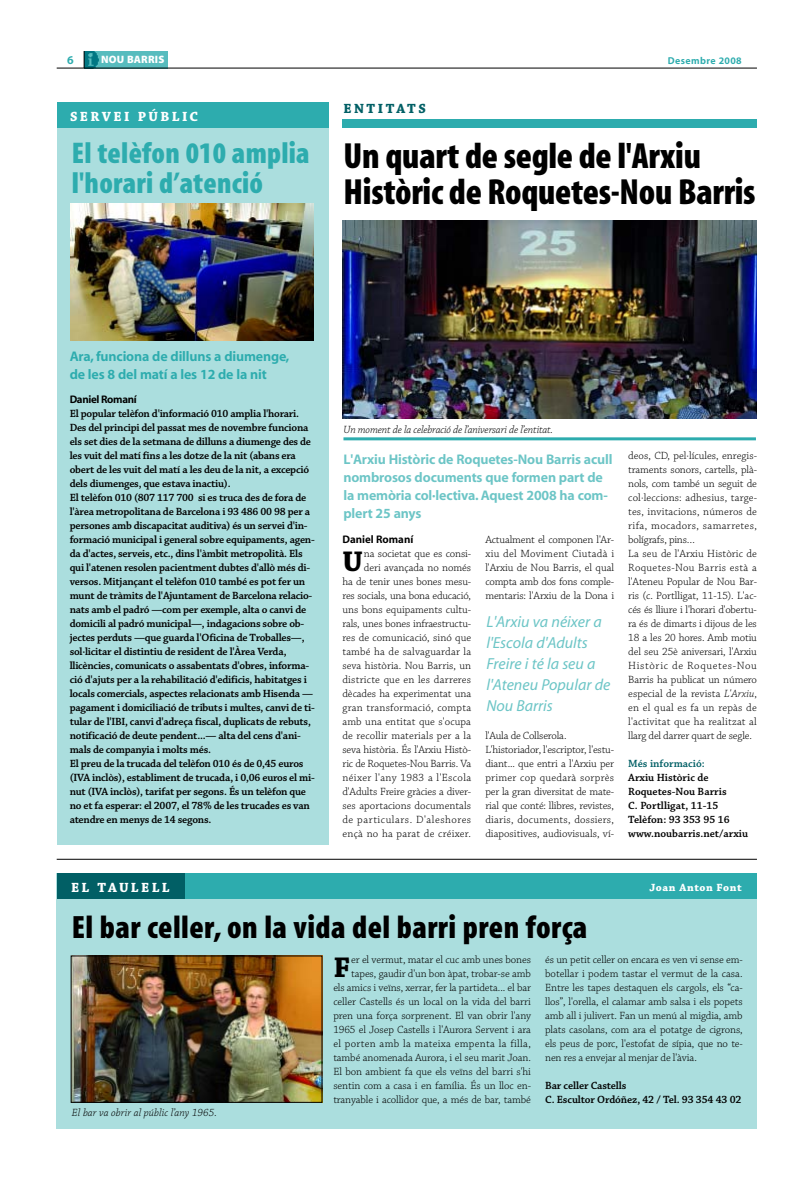
<style>
.page{position:relative;width:808px;height:1180px;background:#fff}
.page>*{position:absolute;margin:0;border:0;box-sizing:border-box;transform-origin:0 0}
.t1{font:700 condensed 36.5px/35.7px "Myriad MM";letter-spacing:-.01em;color:#000}
.t2{font:700 condensed 32.4px "Myriad MM";letter-spacing:.015em;color:#000}
.t3{font:700 condensed 30px/30px "Myriad MM";letter-spacing:.01em;color:#2dacae}
.t4{font:700 29.9px "Chaparral MM";color:#000}
.t5{font:italic 16px/21px "Myriad MM";color:#6cc5c6}
.t6{font:700 14px/18px "Myriad MM";letter-spacing:-.01em;color:#6cc5c6}
.t7{font:700 14px/18px "Myriad MM";letter-spacing:-.01em;color:#2dacae}
.t8{font:700 14px "Chaparral MM";letter-spacing:.17em;color:#fff}
.t9{font:700 14px "Chaparral MM";letter-spacing:.18em;color:#015f65}
.t10{font:700 12px "Myriad MM";color:#2dacae}
.t11{font:11px/14px "Chaparral MM";letter-spacing:-.005em;color:#000;text-align:right}
.t12{font:600 11px/14px "Chaparral MM";letter-spacing:-.02em;color:#000}
.t13{font:600 11px/14px "Chaparral MM";color:#000}
.t14{font:italic 300 11px "Chaparral MM";letter-spacing:-.015em;color:#000}
.t15{font:italic 300 11px "Chaparral MM";letter-spacing:.005em;color:#000}
.t16{font:700 11px "Myriad MM";letter-spacing:-.015em;color:#000}
.t17{font:600 11px "Chaparral MM";color:#015f65}
.t18{font:700 11px "Chaparral MM";letter-spacing:.055em;color:#fff}
.t19{font:800 10.7px "Myriad MM";letter-spacing:.015em;color:#fff}
.t20{font:700 10px "Myriad MM";letter-spacing:.04em;color:#2dacae}
.s1{font-weight:300;font-style:italic}
</style>
<div class="page">
<div style="left:84px;top:51px;width:84px;height:17px;background:#57bcbe"></div>
<img style="left:85px;top:51px;width:15px;height:17px">
<hr style="left:57px;top:68px;width:700px;height:1px;background:#000">
<svg style="left:84px;top:51px;width:1px;height:17px"></svg>
<hr style="left:57px;top:858px;width:700px;height:1px;background:#000">
<div style="left:342px;top:119px;width:415px;height:8px;background:#2dacae"></div>
<img style="left:342px;top:220px;width:415px;height:198px">
<hr style="left:343px;top:437px;width:413px;height:3px;background:#2dacae">
<div style="left:57px;top:873px;width:700px;height:255px;background:#abdede"></div>
<div style="left:57px;top:873px;width:128px;height:26px;background:#015f65"></div>
<img style="left:73px;top:957px;width:247px;height:143px">
<div style="left:71px;top:955px;width:251px;height:147px;border:1px solid #000"></div>
<div style="left:185px;top:873px;width:572px;height:26px;background:#2dacae"></div>
<div style="left:57px;top:102px;width:271px;height:742px;background:#abdede"></div>
<div style="left:57px;top:102px;width:271px;height:25px;background:#2dacae"></div>
<img style="left:71px;top:203px;width:243px;height:138px">
<p class="t10" style="left:67px;top:55px;width:8px">6</p>
<p class="t19" style="left:101px;top:55px;width:65px">NOU BARRIS</p>
<p class="t20" style="left:668px;top:56px;width:75px">Desembre 2008</p>
<p class="t8" style="left:70px;top:111px;width:130px">SERVEI PÚBLIC</p>
<h3 class="t3" style="left:72px;top:141px;width:239px">El telèfon 010 amplia l'horari d’atenció</h3>
<p class="t9" style="left:343px;top:104px;width:84px">ENTITATS</p>
<h1 class="t1" style="left:344px;top:141px;width:413px">Un quart de segle de l'Arxiu<br>Històric de Roquetes-Nou Barris</h1>
<p class="t7" style="left:70px;top:349px;width:221px">Ara, funciona de dilluns a diumenge, de les 8 del matí a les 12 de la nit</p>
<p class="t16" style="left:70px;top:395px;width:69px">Daniel Romaní</p>
<p class="t12" style="left:70px;top:407px;width:247px">El popular telèfon d'informació 010 amplia l'horari.<br>Des del principi del passat mes de novembre funciona els set dies de la setmana de dilluns a diumenge des de les vuit del matí fins a les dotze de la nit (abans era obert de les vuit del matí a les deu de la nit, a excepció dels diumenges, que estava inactiu).<br>El telèfon 010 (807 117 700 si es truca des de fora de l'àrea metropolitana de Barcelona i 93 486 00 98 per a persones amb discapacitat auditiva) és un servei d'in&shy;formació municipal i general sobre equipaments, agen&shy;da d'actes, serveis, etc., dins l'àmbit metropolità. Els qui l'atenen resolen pacientment dubtes d'allò més di&shy;versos. Mitjançant el telèfon 010 també es pot fer un munt de tràmits de l'Ajuntament de Barcelona relacio&shy;nats amb el padró —com per exemple, alta o canvi de domicili al padró municipal—, indagacions sobre ob&shy;jectes perduts —que guarda l'Oficina de Troballes—, sol·licitar el distintiu de resident de l'Àrea Verda, llicències, comunicats o assabentats d'obres, informa&shy;ció d'ajuts per a la rehabilitació d'edificis, habitatges i locals comercials, aspectes relacionats amb Hisenda — pagament i domiciliació de tributs i multes, canvi de ti&shy;tular de l'IBI, canvi d'adreça fiscal, duplicats de rebuts, notificació de deute pendent...— alta del cens d'ani&shy;mals de companyia i molts més.<br>El preu de la trucada del telèfon 010 és de 0,45 euros (IVA inclòs), establiment de trucada, i 0,06 euros el mi&shy;nut (IVA inclòs), tarifat per segons. És un telèfon que no et fa esperar: el 2007, el 78% de les trucades es van atendre en menys de 14 segons.</p>
<p class="t14" style="left:343px;top:425px;width:211px">Un moment de la celebració de l’aniversari de l’entitat.</p>
<p class="t6" style="left:343px;top:452px;width:271px">L'Arxiu Històric de Roquetes-Nou Barris acull nombrosos documents que formen part de la memòria col·lectiva.Aquest 2008 ha com&shy;plert 25 anys</p>
<p class="t16" style="left:342px;top:535px;width:72px">Daniel Romaní</p>
<h3 class="t4" style="left:342px;top:550px;width:22px">U</h3>
<p class="t11" style="left:342px;top:547px;width:130px">na societat que es consi-<br>deri avançada no només<br>ha de tenir unes bones mesu&shy;res socials, una bona educació, uns bons equipaments cultu&shy;rals, unes bones infraestructu&shy;res de comunicació, sinó que també ha de salvaguardar la seva història. Nou Barris, un districte que en les darreres dècades ha experimentat una gran transformació, compta amb una entitat que s'ocupa de recollir materials per a la seva història. És l'Arxiu Histò&shy;ric de Roquetes-Nou Barris. Va néixer l'any 1983 a l'Escola d'Adults Freire gràcies a diver&shy;ses aportacions documentals de particulars. D'aleshores ençà no ha parat de créixer.</p>
<p class="t11" style="left:485px;top:533px;width:130px;text-align:justify">Actualment el componen l'Ar&shy;xiu del Moviment Ciutadà i l'Arxiu de Nou Barris, el qual compta amb dos fons comple&shy;mentaris: l'Arxiu de la Dona i</p>
<h3 class="t5" style="left:486px;top:612px;width:125px">L'Arxiu va néixer a l'Escola d'Adults<br>Freire i té la seu a l'Ateneu Popular de<br>Nou Barris</h3>
<p class="t11" style="left:485px;top:729px;width:130px;text-align:left">l'Aula de Collserola.<br>L'historiador, l'escriptor, l'estu&shy;diant... que entri a l'Arxiu per primer cop quedarà sorprès per la gran diversitat de mate&shy;rial que conté: llibres, revistes, diaris, documents, dossiers, diapositives, audiovisuals, ví-</p>
<p class="t11" style="left:628px;top:449px;width:130px;text-align:left">deos, CD, pel·lícules, enregis&shy;traments sonors, cartells, plà&shy;nols, com també un seguit de col·leccions: adhesius, targe&shy;tes, invitacions, números de rifa, mocadors, samarretes, bolígrafs, pins…<br>La seu de l'Arxiu Històric de<br>Roquetes-Nou Barris està a l'Ateneu Popular de Nou Bar&shy;ris (c. Portlligat, 11-15). L'ac&shy;cés és lliure i l'horari d'obertu&shy;ra és de dimarts i dijous de les<br>18 a les 20 hores. Amb motiu del seu 25è aniversari, l'Arxiu<br>Històric de Roquetes-Nou<br>Barris ha publicat un número especial de la revista <span class="s1">L'Arxiu</span>, en el qual es fa un repàs de l'activitat que ha realitzat al llarg del darrer quart de segle.</p>
<p class="t17" style="left:628px;top:759px;width:78px">Més informació:</p>
<p class="t13" style="left:628px;top:771px;width:121px">Arxiu Històric de<br>Roquetes-Nou Barris<br>C. Portlligat, 11-15<br>Telèfon: 93 353 95 16 www.noubarris.net/arxiu</p>
<p class="t8" style="left:71px;top:882px;width:100px">EL TAULELL</p>
<h2 class="t2" style="left:72px;top:915px;width:517px">El bar celler, on la vida del barri pren força</h2>
<p class="t18" style="left:649px;top:883px;width:94px">Joan Anton Font</p>
<p class="t15" style="left:72px;top:1108px;width:146px">El bar va obrir al públic l’any 1965.</p>
<p class="t11" style="left:333px;top:953px;width:199px">er el vermut, matar el cuc amb unes bones tapes, gaudir d'un bon àpat, trobar-se amb<br>els amics i veïns, xerrar, fer la partideta... el bar celler Castells és un local on la vida del barri pren una força sorprenent. El van obrir l'any 1965 el Josep Castells i l'Aurora Servent i ara el porten amb la mateixa empenta la filla, també anomenada Aurora, i el seu marit Joan.<br>El bon ambient fa que els veïns del barri s'hi sentin com a casa i en família. És un lloc en&shy;tranyable i acollidor que, a més de bar, també</p>
<p class="t11" style="left:545px;top:953px;width:199px;text-align:justify">és un petit celler on encara es ven vi sense em&shy;botellar i podem tastar el vermut de la casa.<br>Entre les tapes destaquen els cargols, els “ca&shy;llos”, l'orella, el calamar amb salsa i els popets amb all i julivert. Fan un menú al migdia, amb plats casolans, com ara el potatge de cigrons, els peus de porc, l'estofat de sípia, que no te&shy;nen res a envejar al menjar de l'àvia.</p>
<h3 class="t4" style="left:333px;top:956px;width:18px">F</h3>
<p class="t12" style="left:545px;top:1079px;width:198px">Bar celler Castells<br>C. Escultor Ordóñez, 42 / Tel. 93 354 43 02</p>
</div>
